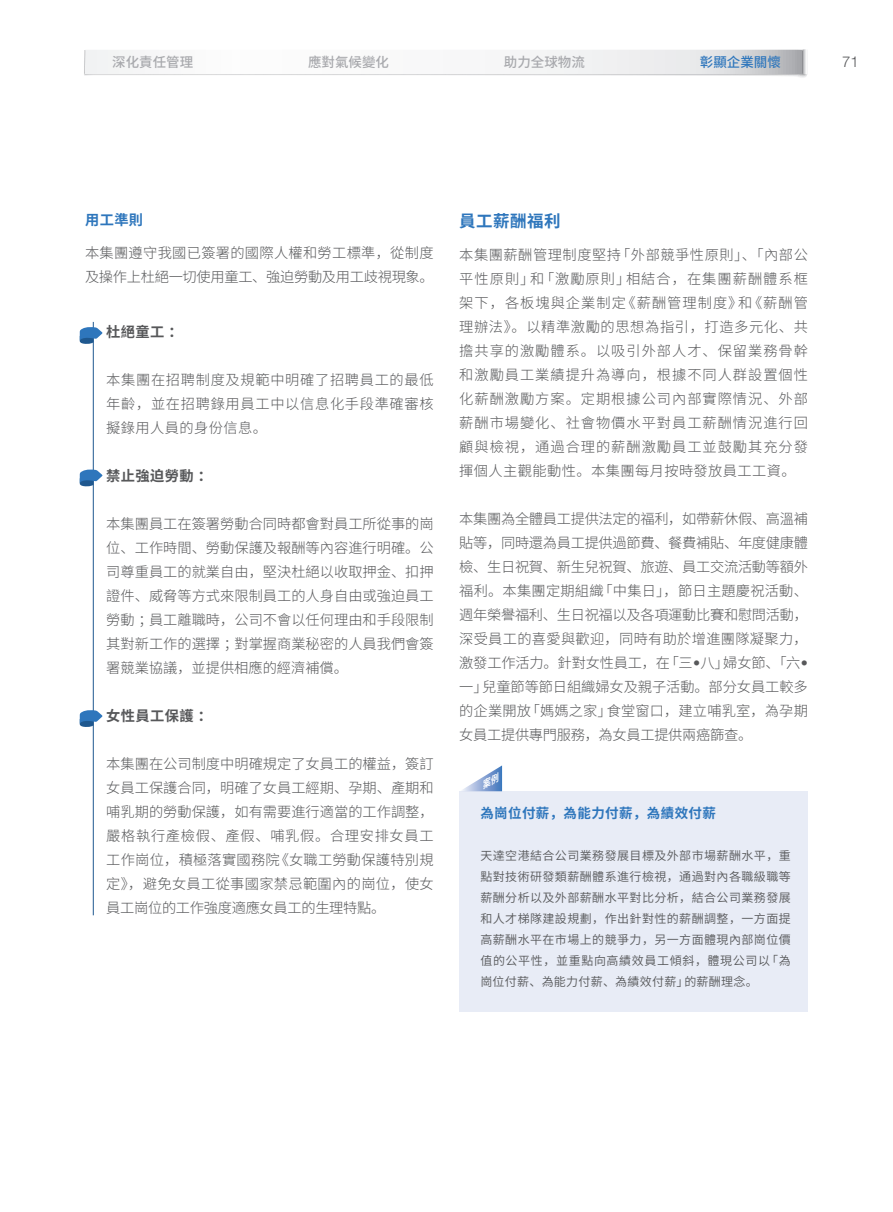
<style>
.page{position:relative;width:893px;height:1212px;background:#fff}
.page>*{position:absolute;margin:0;border:0;box-sizing:border-box;transform-origin:0 0}
.t1{font:700 16.5px "Source Han Sans CN";letter-spacing:.03em;color:#2e76bc}
.t2{font:300 15px "Helvetica Neue LT Std";color:#57585a}
.t3{font:300 14.25px/24px "Source Han Sans CN";letter-spacing:.015em;color:#57585a;text-align:justify}
.t4{font:700 14.25px "Source Han Sans CN";letter-spacing:.03em;color:#57585a}
.t5{font:700 14.25px "Source Han Sans CN";color:#2e76bc}
.t6{font:500 13.5px "Source Han Sans CN";color:#a8a9ad}
.t7{font:700 13.5px "Source Han Sans CN";letter-spacing:.03em;color:#2e76bc}
.t8{font:500 13.5px "Source Han Sans CN";color:#2e76bc}
.t9{font:12px/21px "Source Han Sans CN";letter-spacing:.035em;color:#57585a;text-align:justify}
.s1{font-family:"Helvetica Neue LT Pro"}
</style>
<div class="page">
<svg style="left:84px;top:49px;width:723px;height:29px"></svg>
<hr style="left:93px;top:322px;width:1px;height:593px;background:#1f588f">
<div style="left:459px;top:791px;width:349px;height:221px;background:#e8ecf6"></div>
<svg style="left:80px;top:326px;width:23px;height:19px"></svg>
<svg style="left:80px;top:469px;width:23px;height:19px"></svg>
<svg style="left:80px;top:709px;width:23px;height:19px"></svg>
<svg style="left:462px;top:765px;width:40px;height:26px"></svg>
<p class="t6" style="left:112px;top:54px;width:82px">深化責任管理</p>
<p class="t6" style="left:308px;top:54px;width:82px">應對氣候變化</p>
<p class="t6" style="left:504px;top:54px;width:82px">助力全球物流</p>
<p class="t8" style="left:700px;top:54px;width:82px">彰顯企業關懷</p>
<p class="t2" style="left:842px;top:53px;width:18px">71</p>
<p class="t5" style="left:85px;top:212px;width:60px">用工準則</p>
<p class="t3" style="left:85px;top:241px;width:350px">本集團遵守我國已簽署的國際人權和勞工標準，從制度及操作上杜絕一切使用童工、強迫勞動及用工歧視現象。</p>
<p class="t4" style="left:106px;top:324px;width:78px">杜絕童工：</p>
<p class="t3" style="left:106px;top:368px;width:329px">本集團在招聘制度及規範中明確了招聘員工的最低年齡，並在招聘錄用員工中以信息化手段準確審核擬錄用人員的身份信息。</p>
<p class="t4" style="left:106px;top:468px;width:107px">禁止強迫勞動：</p>
<p class="t3" style="left:106px;top:512px;width:329px">本集團員工在簽署勞動合同時都會對員工所從事的崗位、工作時間、勞動保護及報酬等內容進行明確。公司尊重員工的就業自由，堅決杜絕以收取押金、扣押證件、威脅等方式來限制員工的人身自由或強迫員工勞動；員工離職時，公司不會以任何理由和手段限制其對新工作的選擇；對掌握商業秘密的人員我們會簽署競業協議，並提供相應的經濟補償。</p>
<p class="t4" style="left:106px;top:708px;width:107px">女性員工保護：</p>
<p class="t3" style="left:106px;top:752px;width:329px">本集團在公司制度中明確規定了女員工的權益，簽訂女員工保護合同，明確了女員工經期、孕期、產期和哺乳期的勞動保護，如有需要進行適當的工作調整，嚴格執行產檢假、產假、哺乳假。合理安排女員工工作崗位，積極落實國務院《女職工勞動保護特別規定》，避免女員工從事國家禁忌範圍內的崗位，使女員工崗位的工作強度適應女員工的生理特點。</p>
<p class="t1" style="left:459px;top:212px;width:103px">員工薪酬福利</p>
<p class="t3" style="left:459px;top:243px;width:350px">本集團薪酬管理制度堅持「外部競爭性原則」、「內部公平性原則」和「激勵原則」相結合，在集團薪酬體系框架下，各板塊與企業制定《薪酬管理制度》和《薪酬管理辦法》。以精準激勵的思想為指引，打造多元化、共擔共享的激勵體系。以吸引外部人才、保留業務骨幹和激勵員工業績提升為導向，根據不同人群設置個性化薪酬激勵方案。定期根據公司內部實際情況、外部薪酬市場變化、社會物價水平對員工薪酬情況進行回顧與檢視，通過合理的薪酬激勵員工並鼓勵其充分發揮個人主觀能動性。本集團每月按時發放員工工資。</p>
<p class="t3" style="left:459px;top:507px;width:350px">本集團為全體員工提供法定的福利，如帶薪休假、高溫補貼等，同時還為員工提供過節費、餐費補貼、年度健康體檢、生日祝賀、新生兒祝賀、旅遊、員工交流活動等額外福利。本集團定期組織「中集日」，節日主題慶祝活動、週年榮譽福利、生日祝福以及各項運動比賽和慰問活動，深受員工的喜愛與歡迎，同時有助於增進團隊凝聚力，激發工作活力。針對女性員工，在「三<span class="s1">•</span>八」婦女節、「六<span class="s1">•</span>一」兒童節等節日組織婦女及親子活動。部分女員工較多的企業開放「媽媽之家」食堂窗口，建立哺乳室，為孕期女員工提供專門服務，為女員工提供兩癌篩查。</p>
<p class="t7" style="left:480px;top:805px;width:237px">為崗位付薪，為能力付薪，為績效付薪</p>
<p class="t9" style="left:480px;top:845px;width:312px">天達空港結合公司業務發展目標及外部市場薪酬水平，重點對技術研發類薪酬體系進行檢視，通過對內各職級職等薪酬分析以及外部薪酬水平對比分析，結合公司業務發展和人才梯隊建設規劃，作出針對性的薪酬調整，一方面提高薪酬水平在市場上的競爭力，另一方面體現內部崗位價值的公平性，並重點向高績效員工傾斜，體現公司以「為崗位付薪、為能力付薪、為績效付薪」的薪酬理念。</p>
</div>
